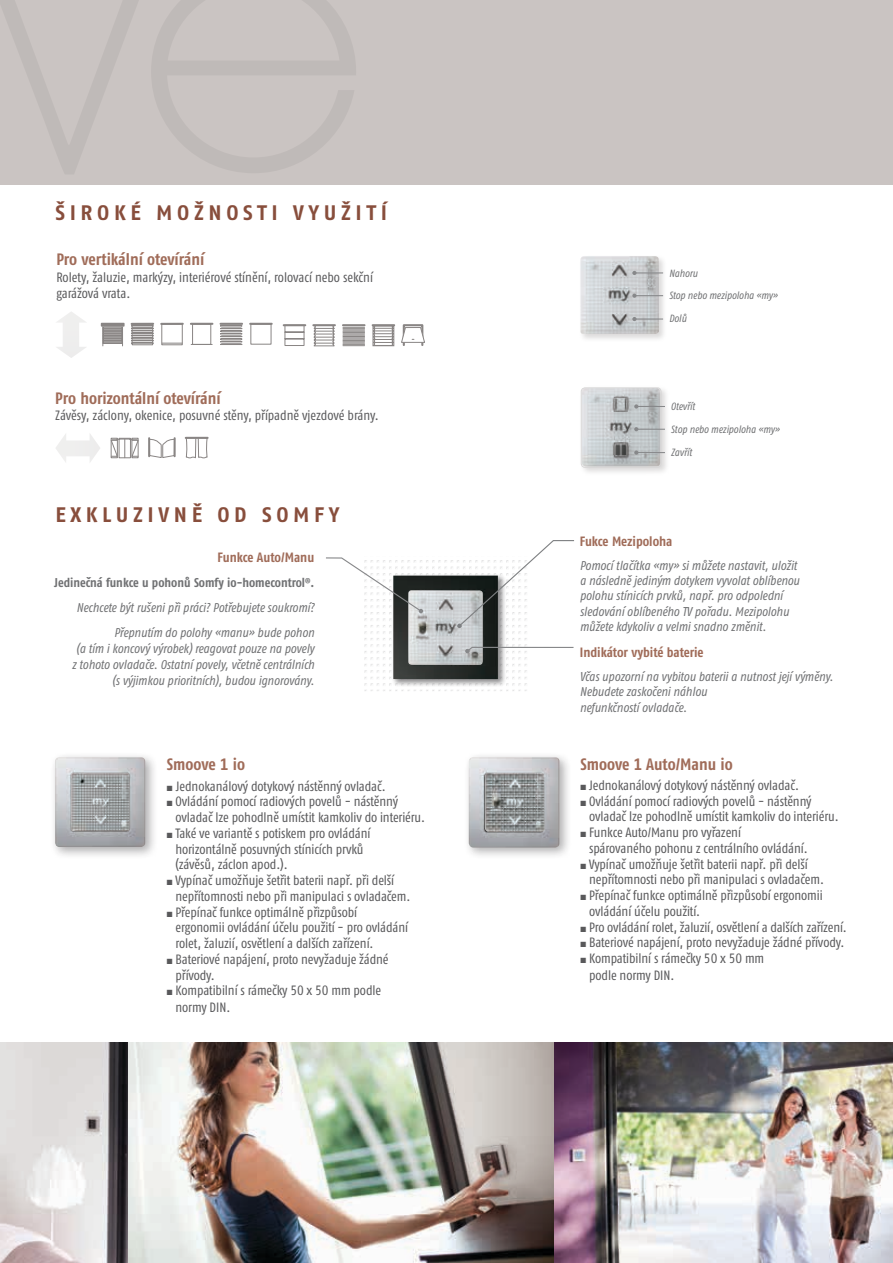
<style>
.page{position:relative;width:893px;height:1263px;background:#fff}
.page>*{position:absolute;margin:0;border:0;box-sizing:border-box;transform-origin:0 0}
.t1{font:700 21px "Fago Pro";letter-spacing:.22em;color:#884e3c}
.t2{font:700 condensed 16.5px "Fago Pro";letter-spacing:-.005em;color:#a06c59}
.t3{font:condensed 13.5px/15.8px "Fago Pro";letter-spacing:-.005em;color:#59595b}
.t4{font:700 condensed 13.5px "Fago Pro";letter-spacing:-.005em;color:#a06c59}
.t5{font:italic condensed 12.75px/15.3px "Fago Pro";color:#707173}
.t6{font:italic condensed 10.5px "Fago Pro";color:#707173}
.s1{font-weight:700;font-style:normal}
</style>
<div class="page">
<img style="left:0;top:1043px;width:554px;height:220px">
<img style="left:554px;top:1043px;width:339px;height:220px">
<div style="left:578px;top:255px;width:89px;height:87px;background:#898584;opacity:.3"></div>
<img style="left:580px;top:256px;width:79px;height:78px">
<div style="left:579px;top:386px;width:91px;height:90px;background:#898584;opacity:.3"></div>
<img style="left:582px;top:388px;width:78px;height:78px">
<div style="left:581px;top:388px;width:80px;height:80px;border:1px solid #d8d7d7;border-radius:4px"></div>
<svg style="left:632px;top:271px;width:31px;height:4px"></svg>
<svg style="left:632px;top:294px;width:31px;height:4px"></svg>
<hr style="left:634px;top:318px;width:29px;height:2px;background:#87888a">
<svg style="left:632px;top:317px;width:4px;height:4px"></svg>
<svg style="left:634px;top:404px;width:31px;height:5px"></svg>
<svg style="left:634px;top:427px;width:31px;height:4px"></svg>
<svg style="left:634px;top:450px;width:31px;height:5px"></svg>
<svg style="left:56px;top:312px;width:30px;height:46px"></svg>
<hr style="left:284px;top:324px;width:21px;height:2px;background:#898584">
<svg style="left:284px;top:326px;width:21px;height:20px"></svg>
<hr style="left:313px;top:324px;width:22px;height:2px;background:#898584">
<svg style="left:313px;top:325px;width:23px;height:22px"></svg>
<hr style="left:343px;top:324px;width:22px;height:2px;background:#898584">
<svg style="left:343px;top:327px;width:22px;height:19px"></svg>
<hr style="left:373px;top:324px;width:21px;height:2px;background:#898584">
<svg style="left:372px;top:325px;width:23px;height:21px"></svg>
<div style="left:373px;top:326px;width:21px;height:20px;border:1px solid #898584"></div>
<div style="left:403px;top:324px;width:20px;height:22px;border:2px solid #898584"></div>
<svg style="left:401px;top:327px;width:24px;height:16px"></svg>
<div style="left:132px;top:324px;width:21px;height:21px;border:1px solid #898584"></div>
<svg style="left:131px;top:325px;width:23px;height:19px"></svg>
<hr style="left:132px;top:323px;width:21px;height:2px;background:#898584">
<div style="left:103px;top:325px;width:20px;height:21px;border:1px solid #898584"></div>
<svg style="left:103px;top:327px;width:19px;height:17px"></svg>
<div style="left:101px;top:323px;width:24px;height:4px;border:1px solid #898584"></div>
<hr style="left:250px;top:323px;width:22px;height:2px;background:#898584">
<svg style="left:220px;top:325px;width:23px;height:20px"></svg>
<hr style="left:221px;top:323px;width:21px;height:2px;background:#898584">
<div style="left:192px;top:324px;width:19px;height:21px;border:1px solid #898584"></div>
<hr style="left:191px;top:323px;width:21px;height:2px;background:#898584">
<svg style="left:191px;top:344px;width:21px;height:1px"></svg>
<div style="left:161px;top:324px;width:22px;height:21px;border:1px solid #898584"></div>
<hr style="left:161px;top:323px;width:22px;height:2px;background:#898584">
<svg style="left:162px;top:343px;width:20px;height:1px"></svg>
<svg style="left:186px;top:436px;width:22px;height:23px"></svg>
<svg style="left:148px;top:438px;width:28px;height:20px"></svg>
<svg style="left:56px;top:434px;width:44px;height:28px"></svg>
<svg style="left:111px;top:438px;width:28px;height:20px"></svg>
<svg style="left:326px;top:540px;width:248px;height:151px"></svg>
<div style="left:50px;top:752px;width:108px;height:108px;background:#1a181b;opacity:.35"></div>
<img style="left:55px;top:757px;width:90px;height:90px">
<img style="left:71px;top:773px;width:59px;height:58px">
<div style="left:463px;top:752px;width:109px;height:108px;background:#1a181b;opacity:.35"></div>
<img style="left:469px;top:757px;width:91px;height:90px">
<img style="left:485px;top:773px;width:60px;height:59px">
<div style="left:0;top:0;width:893px;height:184px;background:#cac4c2"></div>
<svg style="left:0;top:0;width:356px;height:174px"></svg>
<h1 class="t1" style="left:55px;top:200px;width:28px">ŠIRO</h1>
<h1 class="t1" style="left:114px;top:200px;width:109px">KÉ MOŽNOSTI</h1>
<h1 class="t1" style="left:293px;top:200px;width:16px">VYU</h1>
<h1 class="t1" style="left:341px;top:200px;width:26px">ŽITÍ</h1>
<p class="t2" style="left:56px;top:249px;width:149px">Pro vertikální otevírání</p>
<p class="t3" style="left:56px;top:269px;width:318px;line-height:16.5px">Rolety, žaluzie, markýzy, interiérové stínění, rolovací nebo sekční garážová vrata.</p>
<p class="t2" style="left:55px;top:388px;width:167px">Pro horizontální otevírání</p>
<p class="t3" style="left:55px;top:407px;width:325px">Závěsy, záclony, okenice, posuvné stěny, případně vjezdové brány.</p>
<h1 class="t1" style="left:55px;top:502px;width:286px">EXKLUZIVNĚ OD SOM FY</h1>
<p class="t4" style="left:218px;top:550px;width:98px">Funkce Auto/Manu</p>
<p class="t5" style="left:54px;top:570px;width:262px;line-height:24.8px;text-align:right"><span class="s1">Jedinečná funkce u pohonů Somfy io-homecontrol</span><sup>®</sup><span class="s1">.<br></span>Nechcete být rušeni při práci? Potřebujete soukromí?<br>Přepnutím do polohy «manu» bude pohon</p>
<p class="t5" style="left:72px;top:640px;width:244px;line-height:16.2px;text-align:right">(a tím i koncový výrobek) reagovat pouze na povely z tohoto ovladače. Ostatní povely, včetně centrálních (s výjimkou prioritních), budou ignorovány.</p>
<p class="t2" style="left:167px;top:754px;width:80px">Smoove 1 io</p>
<p class="t3" style="left:167px;top:778px;width:220px">■ Jednokanálový dotykový nástěnný ovladač.</p>
<p class="t3" style="left:175px;top:794px;width:251px;text-indent:-9px">■ Ovládání pomocí radiových povelů - nástěnný ovladač lze pohodlně umístit kamkoliv do interiéru.</p>
<p class="t3" style="left:175px;top:825px;width:197px;text-indent:-8px">■ Také ve variantě s potiskem pro ovládání horizontálně posuvných stínicích prvků (závěsů, záclon apod.).</p>
<p class="t3" style="left:175px;top:872px;width:236px;text-indent:-9px">■ Vypínač umožňuje šetřit baterii např. při delší nepřítomnosti nebo při manipulaci s ovladačem.</p>
<p class="t3" style="left:175px;top:904px;width:234px;text-indent:-9px">■ Přepínač funkce optimálně přizpůsobí ergonomii ovládání účelu použití - pro ovládání rolet, žaluzií, osvětlení a dalších zařízení.</p>
<p class="t3" style="left:175px;top:951px;width:215px;text-indent:-9px">■ Bateriové napájení, proto nevyžaduje žádné přívody.</p>
<p class="t3" style="left:175px;top:982px;width:207px;line-height:16.5px;text-indent:-9px">■ Kompatibilní s rámečky 50 x 50 mm podle normy DIN.</p>
<p class="t6" style="left:669px;top:267px;width:30px">Nahoru</p>
<p class="t6" style="left:669px;top:312px;width:19px">Dolů</p>
<p class="t6" style="left:669px;top:289px;width:110px">Stop nebo mezipoloha «my»</p>
<p class="t6" style="left:671px;top:400px;width:25px">Otevřít</p>
<p class="t6" style="left:671px;top:446px;width:22px">Zavřít</p>
<p class="t6" style="left:671px;top:423px;width:110px">Stop nebo mezipoloha «my»</p>
<p class="t4" style="left:580px;top:533px;width:94px">Fukce Mezipoloha</p>
<p class="t5" style="left:580px;top:557px;width:221px">Pomocí tlačítka «my» si můžete nastavit, uložit a následně jediným dotykem vyvolat oblíbenou polohu stínicích prvků, např. pro odpolední sledování oblíbeného TV pořadu. Mezipolohu můžete kdykoliv a velmi snadno změnit.</p>
<p class="t4" style="left:580px;top:644px;width:125px">Indikátor vybité baterie</p>
<p class="t5" style="left:580px;top:669px;width:255px">Včas upozorní na vybitou baterii a nutnost její výměny.<br>Nebudete zaskočeni náhlou<br>nefunkčností ovladače.</p>
<p class="t2" style="left:580px;top:754px;width:154px">Smoove 1 Auto/Manu io</p>
<p class="t3" style="left:580px;top:777px;width:220px">■ Jednokanálový dotykový nástěnný ovladač.</p>
<p class="t3" style="left:589px;top:793px;width:251px;text-indent:-9px">■ Ovládání pomocí radiových povelů - nástěnný ovladač lze pohodlně umístit kamkoliv do interiéru.</p>
<p class="t3" style="left:589px;top:824px;width:220px;text-indent:-9px">■ Funkce Auto/Manu pro vyřazení<br>spárovaného pohonu z centrálního ovládání.</p>
<p class="t3" style="left:589px;top:856px;width:236px;text-indent:-9px">■ Vypínač umožňuje šetřit baterii např. při delší nepřítomnosti nebo při manipulaci s ovladačem.</p>
<p class="t3" style="left:589px;top:887px;width:235px;text-indent:-9px">■ Přepínač funkce optimálně přizpůsobí ergonomii ovládání účelu použití.</p>
<p class="t3" style="left:580px;top:919px;width:268px">■ Pro ovládání rolet, žaluzií, osvětlení a dalších zařízení.</p>
<p class="t3" style="left:580px;top:935px;width:265px">■ Bateriové napájení, proto nevyžaduje žádné přívody.</p>
<p class="t3" style="left:589px;top:950px;width:177px;line-height:16.5px;text-indent:-9px">■ Kompatibilní s rámečky 50 x 50 mm podle normy DIN.</p>
</div>
